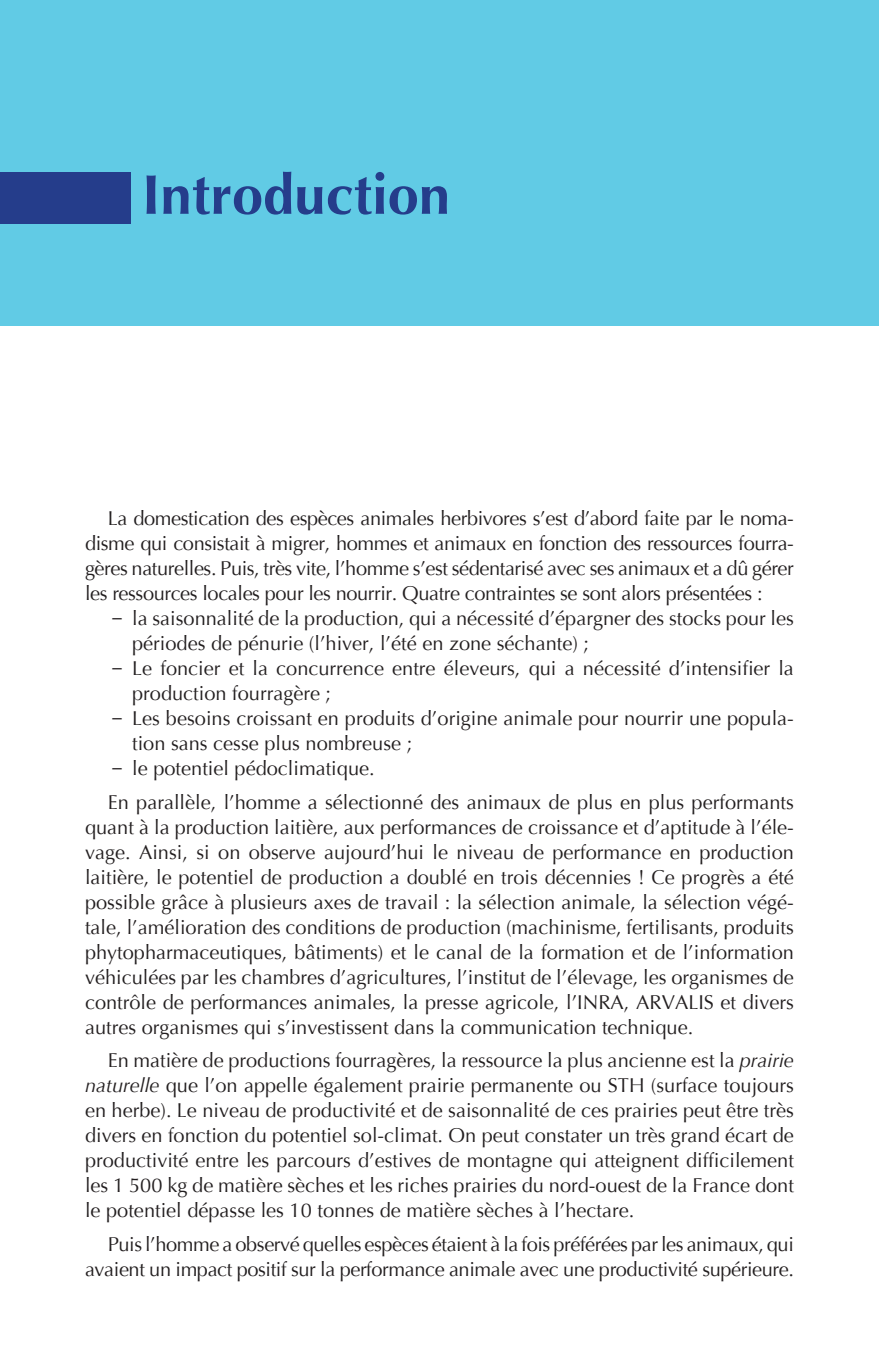
<style>
.page{position:relative;width:879px;height:1361px;background:#fff}
.page>*{position:absolute;margin:0;border:0;box-sizing:border-box;transform-origin:0 0}
.t1{font:700 56px "Optima";color:#253d8b}
.t2{font:20px/25px "Optima";color:#231f20;text-align:justify}
.t3{font:20px/25px "Optima";letter-spacing:-.02em;color:#231f20;text-align:right}
.s1{font-family:"Palatino Linotype"}
.s2{font-style:italic}
</style>
<div class="page">
<div style="left:0;top:0;width:879px;height:326px;background:#61cbe5"></div>
<div style="left:0;top:173px;width:130px;height:51px;background:#253d8b"></div>
<h1 class="t1" style="left:142px;top:162px;width:310px">Introduction</h1>
<p class="t2" style="left:85px;top:506px;width:710px;text-indent:23px">La domestication des espèces animales herbivores s’est d’abord faite par le noma&shy;disme qui consistait à migrer, hommes et animaux en fonction des ressources fourra&shy;gères naturelles. Puis, très vite, l’homme s’est sédentarisé avec ses animaux et a dû gérer les ressources locales pour les nourrir. Quatre contraintes se sont alors présentées :</p>
<p class="t2" style="left:112px;top:606px;width:683px"><span class="s1">−</span> la saisonnalité de la production, qui a nécessité d’épargner des stocks pour les</p>
<p class="t2" style="left:132px;top:631px;width:458px">périodes de pénurie (l’hiver, l’été en zone séchante) ;</p>
<p class="t2" style="left:112px;top:656px;width:683px"><span class="s1">−</span> Le foncier et la concurrence entre éleveurs, qui a nécessité d’intensifier la</p>
<p class="t2" style="left:132px;top:681px;width:200px">production fourragère ;</p>
<p class="t2" style="left:112px;top:706px;width:683px"><span class="s1">−</span> Les besoins croissant en produits d’origine animale pour nourrir une popula-</p>
<p class="t2" style="left:132px;top:731px;width:282px">tion sans cesse plus nombreuse ;</p>
<p class="t2" style="left:112px;top:756px;width:264px"><span class="s1">−</span> le potentiel pédoclimatique.</p>
<p class="t2" style="left:85px;top:790px;width:710px;text-indent:23px">En parallèle, l’homme a sélectionné des animaux de plus en plus performants quant à la production laitière, aux performances de croissance et d’aptitude à l’éle&shy;vage. Ainsi, si on observe aujourd’hui le niveau de performance en production laitière, le potentiel de production a doublé en trois décennies ! Ce progrès a été possible grâce à plusieurs axes de travail : la sélection animale, la sélection végé&shy;tale, l’amélioration des conditions de production (machinisme, fertilisants, produits phytopharmaceutiques, bâtiments) et le canal de la formation et de l’information véhiculées par les chambres d’agricultures, l’institut de l’élevage, les organismes de contrôle de performances animales, la presse agricole, l’INRA, ARVALIS et divers autres organismes qui s’investissent dans la communication technique.</p>
<p class="t2" style="left:85px;top:1048px;width:710px;text-indent:23px">En matière de productions fourragères, la ressource la plus ancienne est la <span class="s2">prairie naturelle</span> que l’on appelle également prairie permanente ou STH (surface toujours en herbe). Le niveau de productivité et de saisonnalité de ces prairies peut être très divers en fonction du potentiel sol-climat. On peut constater un très grand écart de productivité entre les parcours d’estives de montagne qui atteignent difficilement les 1 500 kg de matière sèches et les riches prairies du nord-ouest de la France dont le potentiel dépasse les 10 tonnes de matière sèches à l’hectare.</p>
<p class="t3" style="left:85px;top:1232px;width:710px">Puis l’homme a observé quelles espèces étaient à la fois préférées par les animaux, qui avaient un impact positif sur la performance animale avec une productivité supérieure.</p>
</div>
